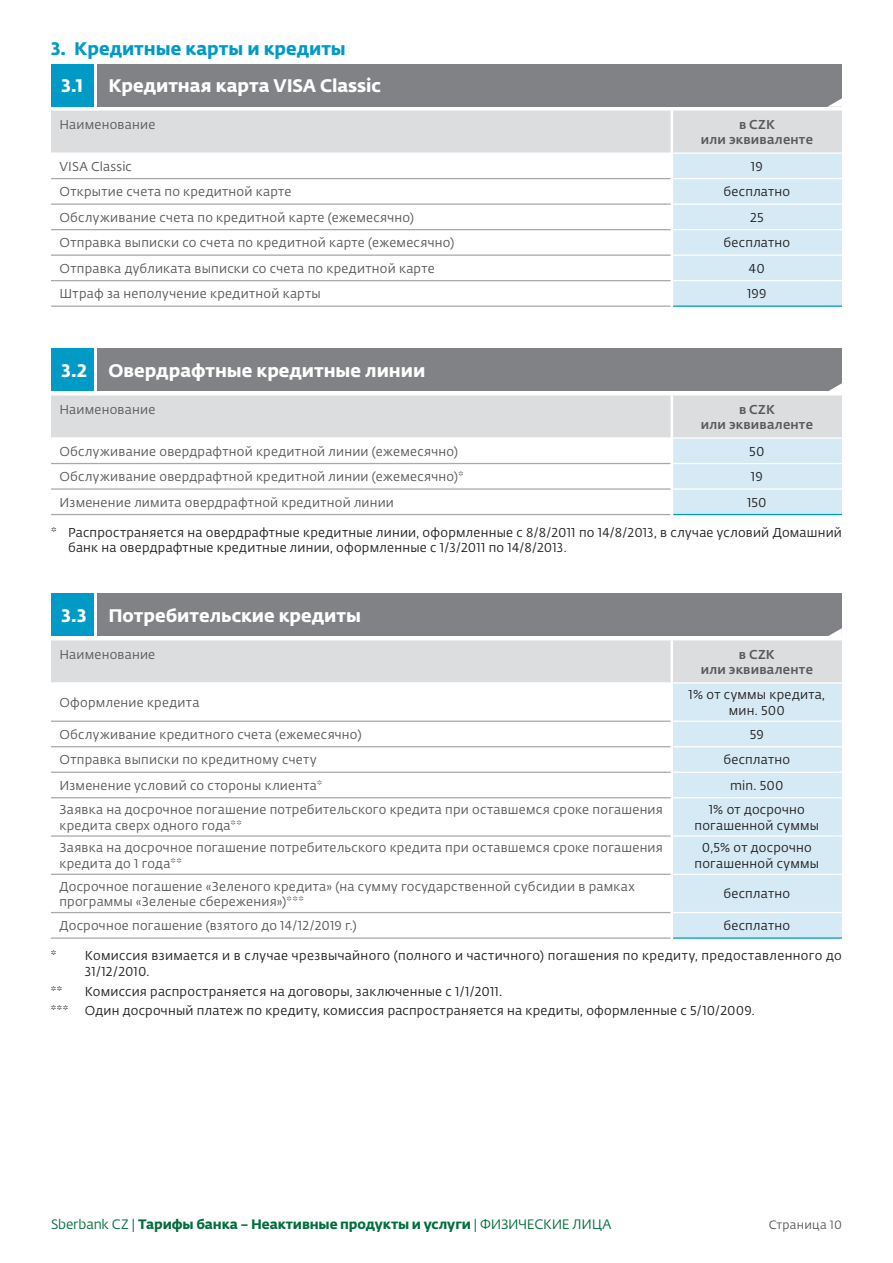
<style>
.page{position:relative;width:893px;height:1263px;background:#fff}
.page>*{position:absolute;margin:0;border:0;box-sizing:border-box;transform-origin:0 0}
.t1{font:18px "Fedra Sans Pro Bold LF";color:#fff}
.t2{font:18px "Fedra Sans Pro Bold LF";color:#009ac6}
.t3{font:13.5px "Fedra Sans Pro Bold LF";letter-spacing:-.005em;color:#006f3c}
.t4{font:12.75px/15.3px "Fedra Sans Pro Book LF";letter-spacing:.02em;color:#57585a}
.t5{font:12.75px/15.3px "Fedra Sans Pro Book LF";letter-spacing:.02em;color:#231f20;text-align:center}
.t6{font:12.75px "Fedra Sans Pro Medium LF";letter-spacing:.015em;color:#5a5a5d}
.t7{font:12.75px "Fedra Sans Pro Book LF";letter-spacing:.02em;color:#5a5a5d}
.t8{font:12px "Fedra Sans Pro Book LF";letter-spacing:.02em;color:#5a5a5d}
.s1{font-family:"Fedra Sans Pro Book LF"}
</style>
<div class="page">
<div style="left:98px;top:64px;width:744px;height:42px;background:#808285"></div>
<div style="left:51px;top:64px;width:43px;height:42px;background:#009ac6"></div>
<svg style="left:51px;top:98px;width:791px;height:209px"></svg>
<div style="left:98px;top:349px;width:744px;height:42px;background:#808285"></div>
<div style="left:51px;top:349px;width:43px;height:42px;background:#009ac6"></div>
<svg style="left:51px;top:383px;width:791px;height:133px"></svg>
<div style="left:98px;top:594px;width:744px;height:42px;background:#808285"></div>
<div style="left:51px;top:594px;width:42px;height:42px;background:#009ac6"></div>
<svg style="left:51px;top:628px;width:791px;height:311px"></svg>
<p class="t2" style="left:51px;top:35px;width:296px">3. Кредитные карты и кредиты</p>
<p class="t1" style="left:62px;top:71px;width:23px">3.1</p>
<p class="t1" style="left:108px;top:71px;width:274px">Кредитная карта VISA Classic</p>
<p class="t7" style="left:60px;top:116px;width:97px">Наименование</p>
<p class="t6" style="left:739px;top:115px;width:37px">в CZK</p>
<p class="t6" style="left:701px;top:130px;width:114px">или эквиваленте</p>
<p class="t4" style="left:60px;top:158px;width:74px">VISA Classic</p>
<p class="t5" style="left:751px;top:158px;width:13px">19</p>
<p class="t4" style="left:60px;top:184px;width:233px">Открытие счета по кредитной карте</p>
<p class="t5" style="left:723px;top:184px;width:68px">бесплатно</p>
<p class="t4" style="left:60px;top:209px;width:356px">Обслуживание счета по кредитной карте (ежемесячно)</p>
<p class="t5" style="left:750px;top:209px;width:15px">25</p>
<p class="t4" style="left:60px;top:235px;width:396px">Отправка выписки со счета по кредитной карте (ежемесячно)</p>
<p class="t5" style="left:723px;top:235px;width:68px">бесплатно</p>
<p class="t4" style="left:60px;top:260px;width:377px">Отправка дубликата выписки со счета по кредитной карте</p>
<p class="t5" style="left:749px;top:260px;width:18px">40</p>
<p class="t4" style="left:60px;top:286px;width:263px">Штраф за неполучение кредитной карты</p>
<p class="t5" style="left:747px;top:286px;width:21px">199</p>
<p class="t1" style="left:62px;top:356px;width:365px">3.2 Oвердрафтные кредитные линии</p>
<p class="t7" style="left:60px;top:401px;width:97px">Наименование</p>
<p class="t6" style="left:739px;top:400px;width:37px">в CZK</p>
<p class="t6" style="left:701px;top:415px;width:114px">или эквиваленте</p>
<p class="t4" style="left:60px;top:443px;width:400px">Обслуживание овердрафтной кредитной линии (ежемесячно)</p>
<p class="t5" style="left:749px;top:443px;width:17px">50</p>
<p class="t4" style="left:60px;top:469px;width:406px">Обслуживание овердрафтной кредитной линии (ежемесячно)*</p>
<p class="t5" style="left:751px;top:469px;width:13px">19</p>
<p class="t4" style="left:60px;top:494px;width:336px">Изменение лимита овердрафтной кредитной линии</p>
<p class="t5" style="left:747px;top:494px;width:21px">150</p>
<p class="t5" style="left:68px;top:524px;width:775px;text-align:left;text-indent:-17px">* Распространяется на овердрафтные кредитные линии, оформленные с 8/8/2011 по 14/8/2013, в случае условий Домашний банк на овердрафтные кредитные линии, оформленные с 1/3/2011 по 14/8/2013.</p>
<p class="t1" style="left:62px;top:601px;width:301px">3.3 Потребительские кредиты</p>
<p class="t7" style="left:59px;top:645px;width:97px">Наименование</p>
<p class="t6" style="left:739px;top:645px;width:37px">в CZK</p>
<p class="t6" style="left:701px;top:660px;width:114px">или эквиваленте</p>
<p class="t4" style="left:59px;top:694px;width:141px">Оформление кредита</p>
<p class="t5" style="left:689px;top:687px;width:138px">1% от суммы кредита, мин. 500</p>
<p class="t4" style="left:59px;top:726px;width:304px">Обслуживание кредитного счета (ежемесячно)</p>
<p class="t5" style="left:750px;top:726px;width:16px">59</p>
<p class="t4" style="left:59px;top:752px;width:259px">Отправка выписки по кредитному счету</p>
<p class="t5" style="left:723px;top:752px;width:68px">бесплатно</p>
<p class="t4" style="left:59px;top:777px;width:264px">Изменение условий со стороны клиента*</p>
<p class="t5" style="left:730px;top:777px;width:55px">min. 500</p>
<p class="t4" style="left:59px;top:802px;width:605px">Заявка на досрочное погашение потребительского кредита при оставшемся сроке погашения кредита сверх одного года**</p>
<p class="t5" style="left:694px;top:802px;width:126px">1% от досрочно погашенной суммы</p>
<p class="t4" style="left:59px;top:840px;width:605px">Заявка на досрочное погашение потребительского кредита при оставшемся сроке погашения кредита до 1 года**</p>
<p class="t5" style="left:694px;top:840px;width:126px">0,5% от досрочно погашенной суммы</p>
<p class="t4" style="left:59px;top:878px;width:577px">Досрочное погашение «Зеленого кредита» (на сумму государственной субсидии в рамках программы «Зеленые сбережения»)***</p>
<p class="t5" style="left:723px;top:886px;width:68px">бесплатно</p>
<p class="t4" style="left:59px;top:918px;width:299px">Досрочное погашение (взятого до 14/12/2019 г.)</p>
<p class="t5" style="left:723px;top:918px;width:68px">бесплатно</p>
<p class="t5" style="left:85px;top:948px;width:758px;text-align:left;text-indent:-34px">* Комиссия взимается и в случае чрезвычайного (полного и частичного) погашения по кредиту, предоставленного до<br>31/12/2010.</p>
<p class="t5" style="left:51px;top:983px;width:13px">**</p>
<p class="t5" style="left:85px;top:983px;width:419px">Комиссия распространяется на договоры, заключенные с 1/1/2011.</p>
<p class="t5" style="left:51px;top:1003px;width:19px">***</p>
<p class="t5" style="left:85px;top:1003px;width:671px">Один досрочный платеж по кредиту, комиссия распространяется на кредиты, оформленные с 5/10/2009.</p>
<p class="t3" style="left:51px;top:1213px;width:562px"><span class="s1">Sberbank CZ |</span> Тарифы банка – Неактивные продукты и услуги <span class="s1">| ФИЗИЧЕСКИЕ ЛИЦА</span></p>
<p class="t8" style="left:769px;top:1216px;width:75px">Страница 10</p>
</div>
